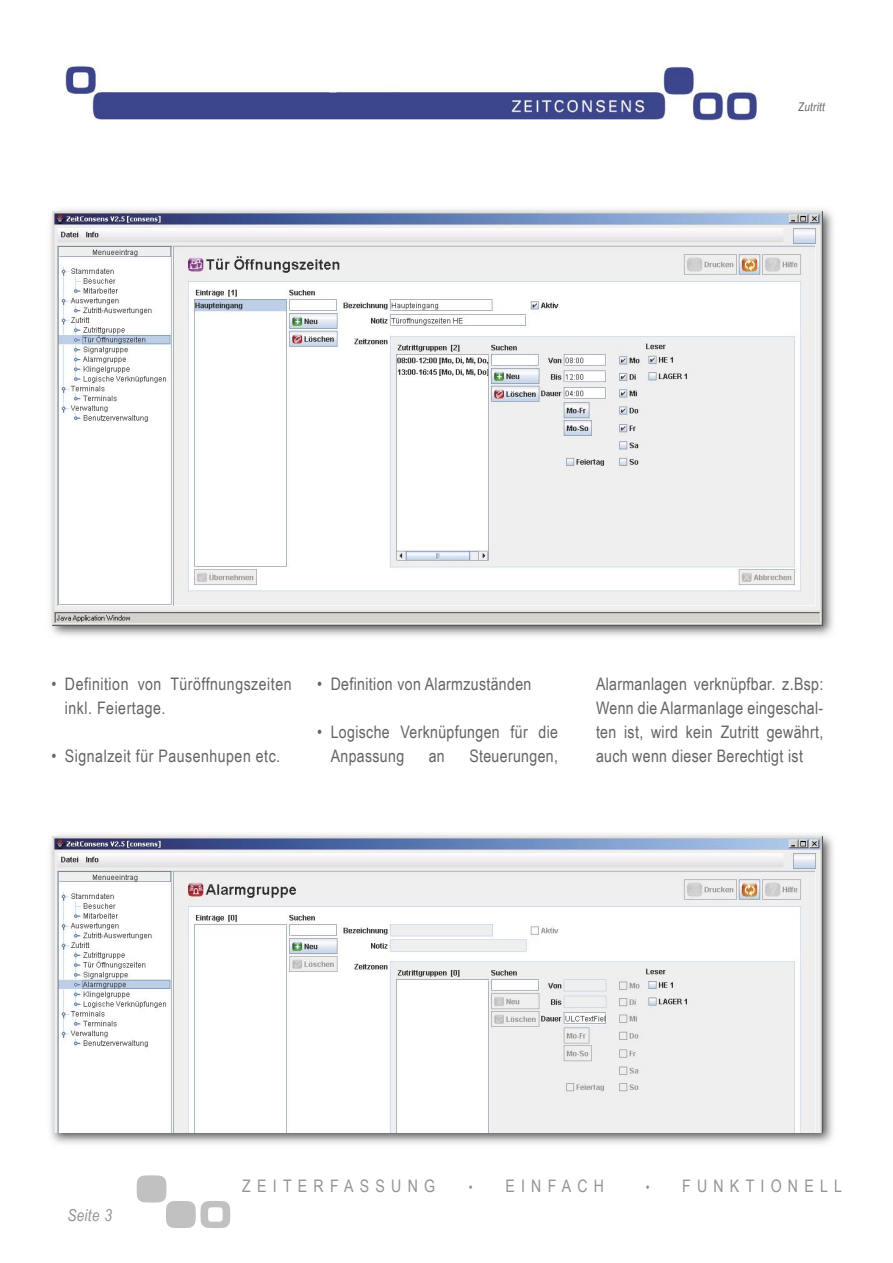
<style>
.page{position:relative;width:893px;height:1263px;background:#fff}
.page>*{position:absolute;margin:0;border:0;box-sizing:border-box;transform-origin:0 0}
.t1{font:17.25px/24px "Arial Narrow";letter-spacing:.02em;color:#636363}
.t2{font:17.25px "Arial Narrow";letter-spacing:.36em;color:#939393}
.t3{font:italic 16.5px "Arial Narrow";letter-spacing:.02em;color:#939393}
.t4{font:italic 12px "Arial Narrow";letter-spacing:.02em;color:#636363}
.s1{font-size:13.5px}
</style>
<div class="page">
<img style="left:65px;top:66px;width:693px;height:54px">
<svg style="left:137px;top:1175px;width:93px;height:53px"></svg>
<img style="left:50px;top:209px;width:783px;height:427px">
<img style="left:53px;top:212px;width:769px;height:413px">
<img style="left:50px;top:834px;width:783px;height:310px">
<img style="left:53px;top:837px;width:769px;height:295px">
<p class="t4" style="left:798px;top:99px;width:28px">Zutritt</p>
<p class="t1" style="left:65px;top:671px;width:228px;text-indent:-14px">• Definition von Türöffnungszeiten inkl. Feiertage.</p>
<p class="t1" style="left:51px;top:743px;width:230px">• Signalzeit für Pausenhupen etc.</p>
<p class="t1" style="left:317px;top:671px;width:216px">• Definition von Alarmzuständen</p>
<p class="t1" style="left:331px;top:719px;width:229px;text-indent:-14px">• Logische Verknüpfungen für die<br>Anpassung</p>
<p class="t1" style="left:429px;top:743px;width:18px">an</p>
<p class="t1" style="left:469px;top:743px;width:90px">Steuerungen,</p>
<p class="t1" style="left:596px;top:671px;width:229px;text-align:justify">Alarmanlagen verknüpfbar. z.Bsp:<br>Wenn die Alarmanlage eingeschal&shy;ten ist, wird kein Zutritt gewährt, auch wenn dieser Berechtigt ist</p>
<p class="t3" style="left:67px;top:1204px;width:46px">Seite 3</p>
<p class="t2" style="left:242px;top:1173px;width:194px">ZEITERFASSUNG</p>
<p class="t2" style="left:469px;top:1173px;width:137px"><span class="s1">•</span> EINFACH</p>
<p class="t2" style="left:646px;top:1173px;width:198px"><span class="s1">•</span> FUNKTIONELL</p>
</div>
